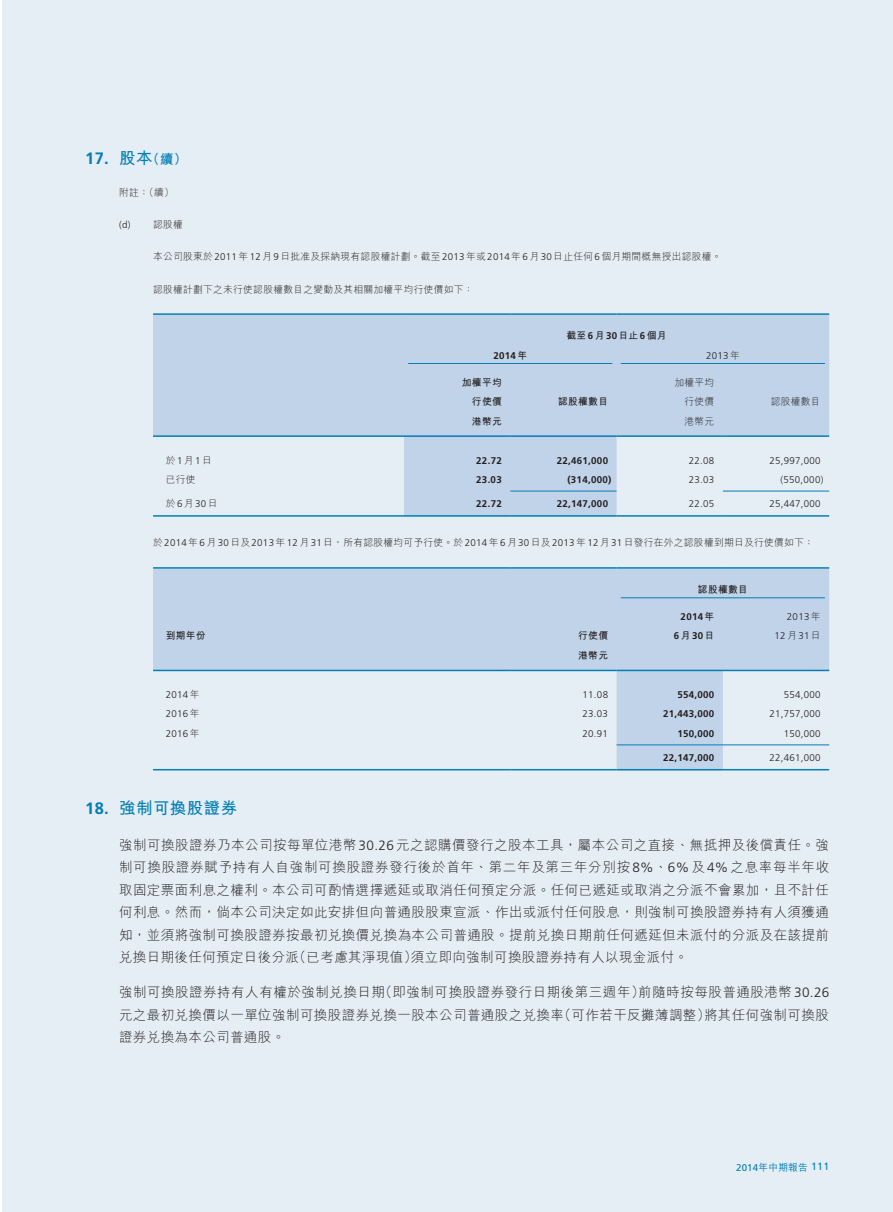
<style>
.page{position:relative;width:893px;height:1212px;background:#fff}
.page>*{position:absolute;margin:0;border:0;box-sizing:border-box;transform-origin:0 0}
._3__標題{font:700 16.5px "M Hei HK";letter-spacing:.03em;color:#037fb5}
._3__標題-2{font:700 16.5px "Frutiger LT Std";color:#037fb5}
._1__內文{font:300 13.5px/22.5px "M Hei HK";letter-spacing:.03em;color:#231f20;text-align:justify}
._2__附註內文{font:300 9.75px "M Hei HK";letter-spacing:.03em;color:#231f20}
._2__附註內文-2{font:300 9.75px "Frutiger LT Std";letter-spacing:.03em;color:#231f20}
._2__附註內文-3{font:700 9.75px "Frutiger LT Std";letter-spacing:.03em;color:#231f20}
._2__附註內文-4{font:700 9.75px "M Hei HK";letter-spacing:.03em;color:#231f20}
.t1{font:500 9.75px "M Hei HK";letter-spacing:.02em;color:#037fb5}
.s1{font-family:"M Hei HK"}
.s2{font-family:"M Hei HK";font-size:13.5px}
.s3{font-family:"Frutiger LT Std"}
.s4{font-family:"Frutiger LT Std";font-weight:400}
.s5{font-family:"Frutiger LT Std";font-weight:400;font-size:10.5px}
</style>
<div class="page">
<div style="left:2px;top:0;width:891px;height:1212px;background:#e5edf5"></div>
<svg style="left:153px;top:315px;width:676px;height:200px;fill:#c1d3e8"></svg>
<hr style="left:153px;top:313px;width:251px;height:2px;background:#037fb5">
<hr style="left:404px;top:313px;width:106px;height:2px;background:#037fb5">
<hr style="left:510px;top:313px;width:107px;height:2px;background:#037fb5">
<hr style="left:617px;top:313px;width:106px;height:2px;background:#037fb5">
<hr style="left:723px;top:313px;width:106px;height:2px;background:#037fb5">
<hr style="left:408px;top:363px;width:204px;height:1px;background:#037fb5">
<hr style="left:621px;top:363px;width:204px;height:1px;background:#037fb5">
<hr style="left:153px;top:435px;width:251px;height:2px;background:#037fb5">
<hr style="left:404px;top:435px;width:106px;height:2px;background:#037fb5">
<hr style="left:510px;top:435px;width:107px;height:2px;background:#037fb5">
<hr style="left:617px;top:435px;width:106px;height:2px;background:#037fb5">
<hr style="left:723px;top:435px;width:106px;height:2px;background:#037fb5">
<hr style="left:510px;top:491px;width:107px;height:1px;background:#037fb5">
<hr style="left:723px;top:491px;width:106px;height:1px;background:#037fb5">
<hr style="left:153px;top:515px;width:251px;height:2px;background:#037fb5">
<hr style="left:404px;top:515px;width:106px;height:2px;background:#037fb5">
<hr style="left:510px;top:515px;width:107px;height:2px;background:#037fb5">
<hr style="left:617px;top:515px;width:106px;height:2px;background:#037fb5">
<hr style="left:723px;top:515px;width:106px;height:2px;background:#037fb5">
<svg style="left:153px;top:569px;width:676px;height:200px;fill:#c1d3e8"></svg>
<hr style="left:153px;top:567px;width:357px;height:2px;background:#037fb5">
<hr style="left:510px;top:567px;width:107px;height:2px;background:#037fb5">
<hr style="left:617px;top:567px;width:106px;height:2px;background:#037fb5">
<hr style="left:723px;top:567px;width:106px;height:2px;background:#037fb5">
<hr style="left:621px;top:597px;width:204px;height:1px;background:#037fb5">
<hr style="left:153px;top:670px;width:357px;height:1px;background:#037fb5">
<hr style="left:510px;top:670px;width:107px;height:1px;background:#037fb5">
<hr style="left:617px;top:670px;width:106px;height:1px;background:#037fb5">
<hr style="left:723px;top:670px;width:106px;height:1px;background:#037fb5">
<hr style="left:617px;top:744px;width:106px;height:1px;background:#037fb5">
<hr style="left:723px;top:744px;width:106px;height:1px;background:#037fb5">
<hr style="left:153px;top:769px;width:357px;height:1px;background:#037fb5">
<hr style="left:510px;top:769px;width:107px;height:1px;background:#037fb5">
<hr style="left:617px;top:769px;width:106px;height:1px;background:#037fb5">
<hr style="left:723px;top:769px;width:106px;height:1px;background:#037fb5">
<p class="_3__標題-2" style="left:85px;top:148px;width:104px">17. <span class="s1">股本</span><span class="s2">（續）</span></p>
<p class="_2__附註內文" style="left:119px;top:187px;width:56px">附註：（續）</p>
<p class="_2__附註內文-2" style="left:119px;top:219px;width:65px">(d) <span class="s1">認股權</span></p>
<p class="_2__附註內文" style="left:153px;top:252px;width:570px">本公司股東於<span class="s3">2011</span>年<span class="s3">12</span>月<span class="s3">9</span>日批准及採納現有認股權計劃。截至<span class="s3">2013</span>年或<span class="s3">2014</span>年<span class="s3">6</span>月<span class="s3">30</span>日止任何<span class="s3">6</span>個月期間概無授出認股權。</p>
<p class="_2__附註內文" style="left:153px;top:284px;width:322px">認股權計劃下之未行使認股權數目之變動及其相關加權平均行使價如下：</p>
<p class="_2__附註內文-4" style="left:567px;top:328px;width:101px">截至<span class="s3">6</span>月<span class="s3">30</span>日止<span class="s3">6</span>個月</p>
<p class="_2__附註內文-3" style="left:493px;top:349px;width:35px">2014<span class="s1">年</span></p>
<p class="_2__附註內文-2" style="left:706px;top:350px;width:35px">2013<span class="s1">年</span></p>
<p class="_2__附註內文-4" style="left:462px;top:375px;width:41px">加權平均</p>
<p class="_2__附註內文" style="left:675px;top:377px;width:41px">加權平均</p>
<p class="_2__附註內文-4" style="left:472px;top:394px;width:31px">行使價</p>
<p class="_2__附註內文-4" style="left:558px;top:394px;width:51px">認股權數目</p>
<p class="_2__附註內文" style="left:685px;top:397px;width:31px">行使價</p>
<p class="_2__附註內文" style="left:771px;top:397px;width:51px">認股權數目</p>
<p class="_2__附註內文-4" style="left:472px;top:414px;width:31px">港幣元</p>
<p class="_2__附註內文" style="left:685px;top:416px;width:31px">港幣元</p>
<p class="_2__附註內文" style="left:166px;top:455px;width:48px">於<span class="s3">1</span>月<span class="s3">1</span>日</p>
<p class="_2__附註內文-3" style="left:476px;top:454px;width:27px">22.72</p>
<p class="_2__附註內文-3" style="left:557px;top:454px;width:53px">22,461,000</p>
<p class="_2__附註內文-2" style="left:689px;top:455px;width:27px">22.08</p>
<p class="_2__附註內文-2" style="left:769px;top:455px;width:53px">25,997,000</p>
<p class="_2__附註內文" style="left:166px;top:475px;width:31px">已行使</p>
<p class="_2__附註內文-3" style="left:476px;top:474px;width:27px">23.03</p>
<p class="_2__附註內文-3" style="left:567px;top:474px;width:45px">(314,000)</p>
<p class="_2__附註內文-2" style="left:689px;top:474px;width:27px">23.03</p>
<p class="_2__附註內文-2" style="left:781px;top:474px;width:44px">(550,000)</p>
<p class="_2__附註內文" style="left:166px;top:499px;width:53px">於<span class="s3">6</span>月<span class="s3">30</span>日</p>
<p class="_2__附註內文-3" style="left:476px;top:498px;width:27px">22.72</p>
<p class="_2__附註內文-3" style="left:557px;top:498px;width:53px">22,147,000</p>
<p class="_2__附註內文-2" style="left:689px;top:498px;width:27px">22.05</p>
<p class="_2__附註內文-2" style="left:769px;top:498px;width:53px">25,447,000</p>
<p class="_2__附註內文" style="left:153px;top:538px;width:662px">於<span class="s3">2014</span>年<span class="s3">6</span>月<span class="s3">30</span>日及<span class="s3">2013</span>年<span class="s3">12</span>月<span class="s3">31</span>日，所有認股權均可予行使。於<span class="s3">2014</span>年<span class="s3">6</span>月<span class="s3">30</span>日及<span class="s3">2013</span>年<span class="s3">12</span>月<span class="s3">31</span>日發行在外之認股權到期日及行使價如下：</p>
<p class="_2__附註內文-4" style="left:698px;top:582px;width:51px">認股權數目</p>
<p class="_2__附註內文-3" style="left:681px;top:611px;width:35px">2014<span class="s1">年</span></p>
<p class="_2__附註內文-2" style="left:787px;top:611px;width:35px">2013<span class="s1">年</span></p>
<p class="_2__附註內文-4" style="left:166px;top:629px;width:41px">到期年份</p>
<p class="_2__附註內文-4" style="left:578px;top:629px;width:31px">行使價</p>
<p class="_2__附註內文-3" style="left:674px;top:630px;width:42px">6<span class="s1">月</span>30<span class="s1">日</span></p>
<p class="_2__附註內文-2" style="left:774px;top:630px;width:48px">12<span class="s1">月</span>31<span class="s1">日</span></p>
<p class="_2__附註內文-4" style="left:578px;top:648px;width:31px">港幣元</p>
<p class="_2__附註內文-2" style="left:166px;top:689px;width:35px">2014<span class="s1">年</span></p>
<p class="_2__附註內文-2" style="left:583px;top:689px;width:27px">11.08</p>
<p class="_2__附註內文-3" style="left:677px;top:689px;width:38px">554,000</p>
<p class="_2__附註內文-2" style="left:784px;top:689px;width:38px">554,000</p>
<p class="_2__附註內文-2" style="left:166px;top:708px;width:35px">2016<span class="s1">年</span></p>
<p class="_2__附註內文-2" style="left:583px;top:708px;width:27px">23.03</p>
<p class="_2__附註內文-3" style="left:663px;top:708px;width:53px">21,443,000</p>
<p class="_2__附註內文-2" style="left:769px;top:708px;width:53px">21,757,000</p>
<p class="_2__附註內文-2" style="left:166px;top:728px;width:35px">2016<span class="s1">年</span></p>
<p class="_2__附註內文-2" style="left:583px;top:728px;width:27px">20.91</p>
<p class="_2__附註內文-3" style="left:677px;top:728px;width:38px">150,000</p>
<p class="_2__附註內文-2" style="left:784px;top:728px;width:38px">150,000</p>
<p class="_2__附註內文-3" style="left:663px;top:752px;width:53px">22,147,000</p>
<p class="_2__附註內文-2" style="left:769px;top:752px;width:53px">22,461,000</p>
<p class="_3__標題" style="left:85px;top:796px;width:154px"><span class="s3">18.</span> 強制可換股證券</p>
<p class="_1__內文" style="left:119px;top:833px;width:712px">強制可換股證券乃本公司按每單位港幣<span class="s3">30.26</span>元之認購價發行之股本工具，屬本公司之直接、無抵押及後償責任。強制可換股證券賦予持有人自強制可換股證券發行後於首年、第二年及第三年分別按<span class="s3">8%</span>、<span class="s3">6%</span>及<span class="s3">4%</span>之息率每半年收取固定票面利息之權利。本公司可酌情選擇遞延或取消任何預定分派。任何已遞延或取消之分派不會累加，且不計任何利息。然而，倘本公司決定如此安排但向普通股股東宣派、作出或派付任何股息，則強制可換股證券持有人須獲通知，並須將強制可換股證券按最初兌換價兌換為本公司普通股。提前兌換日期前任何遞延但未派付的分派及在該提前兌換日期後任何預定日後分派（已考慮其淨現值）須立即向強制可換股證券持有人以現金派付。</p>
<p class="_1__內文" style="left:119px;top:981px;width:712px">強制可換股證券持有人有權於強制兌換日期（即強制可換股證券發行日期後第三週年）前隨時按每股普通股港幣<span class="s3">30.26</span>元之最初兌換價以一單位強制可換股證券兌換一股本公司普通股之兌換率（可作若干反攤薄調整）將其任何強制可換股證券兌換為本公司普通股。</p>
<p class="t1" style="left:736px;top:1160px;width:95px"><span class="s4">2014</span>年中期報告 <span class="s5">111</span></p>
</div>
